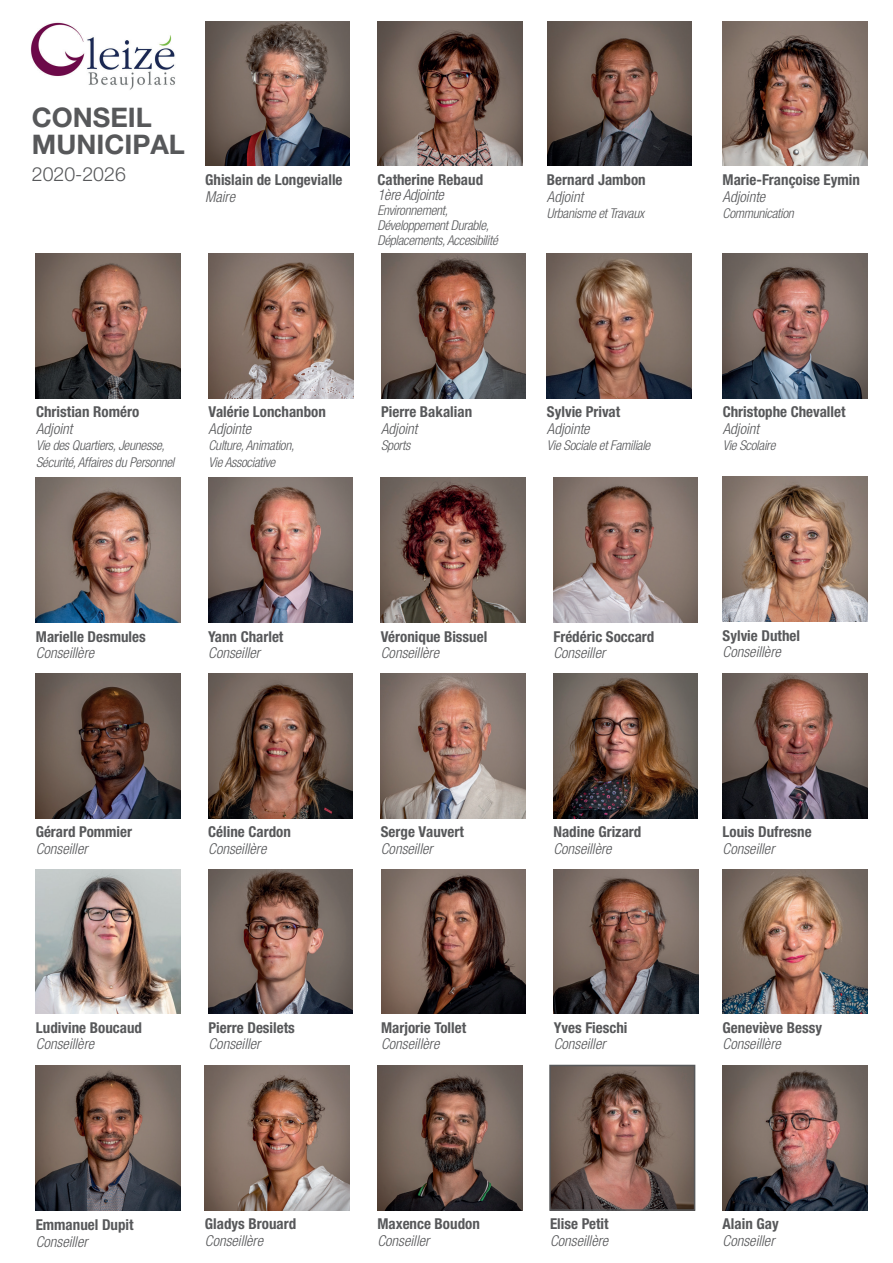
<style>
.page{position:relative;width:893px;height:1263px;background:#fff}
.page>*{position:absolute;margin:0;border:0;box-sizing:border-box;transform-origin:0 0}
.t1{font:700 27px/27px "Helvetica Neue LT Pro";color:#57585a}
.t2{font:300 19.5px "Helvetica Neue LT Pro";color:#57585a}
.t3{font:700 condensed 15px "Helvetica Neue LT Pro";color:#57585a}
.t4{font:italic 300 condensed 15px "Helvetica Neue LT Pro";color:#57585a}
.t5{font:italic 300 condensed 15px "Helvetica Neue LT Pro";letter-spacing:-.02em;color:#57585a}
.t6{font:italic 300 condensed 13.5px/16.5px "Helvetica Neue LT Pro";letter-spacing:-.02em;color:#57585a}
</style>
<div class="page">
<img style="left:723px;top:673px;width:144px;height:145px">
<img style="left:36px;top:673px;width:144px;height:145px">
<img style="left:208px;top:673px;width:145px;height:145px">
<img style="left:381px;top:673px;width:144px;height:145px">
<img style="left:553px;top:673px;width:145px;height:145px">
<img style="left:723px;top:477px;width:144px;height:144px">
<img style="left:36px;top:478px;width:145px;height:144px">
<img style="left:208px;top:478px;width:145px;height:144px">
<img style="left:381px;top:478px;width:144px;height:144px">
<img style="left:553px;top:478px;width:145px;height:144px">
<img style="left:547px;top:254px;width:144px;height:144px">
<img style="left:723px;top:254px;width:144px;height:144px">
<img style="left:36px;top:254px;width:145px;height:144px">
<img style="left:209px;top:254px;width:144px;height:144px">
<img style="left:381px;top:254px;width:145px;height:144px">
<img style="left:723px;top:21px;width:144px;height:145px">
<img style="left:377px;top:21px;width:145px;height:145px">
<img style="left:547px;top:21px;width:145px;height:145px">
<img style="left:205px;top:21px;width:145px;height:145px">
<img style="left:30px;top:22px;width:145px;height:68px">
<img style="left:36px;top:1065px;width:144px;height:145px">
<img style="left:205px;top:1065px;width:144px;height:145px">
<img style="left:377px;top:1065px;width:145px;height:145px">
<img style="left:552px;top:1068px;width:140px;height:140px">
<div style="left:549px;top:1065px;width:146px;height:146px;border:2px solid #57585a"></div>
<img style="left:723px;top:1065px;width:144px;height:145px">
<img style="left:209px;top:869px;width:144px;height:145px">
<img style="left:381px;top:869px;width:145px;height:145px">
<img style="left:554px;top:869px;width:144px;height:145px">
<img style="left:723px;top:869px;width:144px;height:145px">
<img style="left:36px;top:869px;width:145px;height:145px">
<h1 class="t1" style="left:32px;top:104px;width:154px">CONSEIL<br>MUNICIPAL</h1>
<h2 class="t2" style="left:32px;top:163px;width:95px">2020-2026</h2>
<p class="t3" style="left:205px;top:171px;width:139px">Ghislain de Longevialle</p>
<p class="t4" style="left:205px;top:188px;width:32px">Maire</p>
<p class="t3" style="left:377px;top:171px;width:107px">Catherine Rebaud</p>
<p class="t5" style="left:377px;top:186px;width:68px">1ère Adjointe</p>
<p class="t6" style="left:377px;top:203px;width:122px;line-height:15px">Environnement,<br>Développement Durable,<br>Déplacements, Accesibilité</p>
<p class="t3" style="left:547px;top:171px;width:100px">Bernard Jambon</p>
<p class="t4" style="left:547px;top:188px;width:38px">Adjoint</p>
<p class="t6" style="left:547px;top:205px;width:99px">Urbanisme et Travaux</p>
<p class="t3" style="left:723px;top:171px;width:139px">Marie-Françoise Eymin</p>
<p class="t4" style="left:723px;top:188px;width:44px">Adjointe</p>
<p class="t6" style="left:723px;top:205px;width:73px">Communication</p>
<p class="t3" style="left:36px;top:403px;width:105px">Christian Roméro</p>
<p class="t4" style="left:36px;top:420px;width:38px">Adjoint</p>
<p class="t6" style="left:36px;top:438px;width:140px">Vie des Quartiers, Jeunesse,<br>Sécurité, Affaires du Personnel</p>
<p class="t3" style="left:209px;top:403px;width:119px">Valérie Lonchanbon</p>
<p class="t4" style="left:209px;top:420px;width:44px">Adjointe</p>
<p class="t6" style="left:209px;top:438px;width:87px">Culture, Animation,<br>Vie Associative</p>
<p class="t3" style="left:381px;top:403px;width:93px">Pierre Bakalian</p>
<p class="t4" style="left:381px;top:420px;width:38px">Adjoint</p>
<p class="t6" style="left:381px;top:438px;width:31px">Sports</p>
<p class="t3" style="left:547px;top:403px;width:75px">Sylvie Privat</p>
<p class="t4" style="left:547px;top:420px;width:44px">Adjointe</p>
<p class="t6" style="left:547px;top:438px;width:105px">Vie Sociale et Familiale</p>
<p class="t3" style="left:723px;top:403px;width:124px">Christophe Chevallet</p>
<p class="t4" style="left:723px;top:420px;width:38px">Adjoint</p>
<p class="t6" style="left:723px;top:438px;width:54px">Vie Scolaire</p>
<p class="t3" style="left:36px;top:627px;width:111px">Marielle Desmules</p>
<p class="t4" style="left:36px;top:644px;width:60px">Conseillère</p>
<p class="t3" style="left:208px;top:627px;width:77px">Yann Charlet</p>
<p class="t4" style="left:208px;top:644px;width:53px">Conseiller</p>
<p class="t3" style="left:381px;top:627px;width:108px">Véronique Bissuel</p>
<p class="t4" style="left:381px;top:644px;width:60px">Conseillère</p>
<p class="t3" style="left:553px;top:627px;width:103px">Frédéric Soccard</p>
<p class="t4" style="left:553px;top:644px;width:53px">Conseiller</p>
<p class="t3" style="left:723px;top:626px;width:79px">Sylvie Duthel</p>
<p class="t4" style="left:723px;top:643px;width:60px">Conseillère</p>
<p class="t3" style="left:36px;top:823px;width:98px">Gérard Pommier</p>
<p class="t4" style="left:36px;top:840px;width:53px">Conseiller</p>
<p class="t3" style="left:208px;top:823px;width:84px">Céline Cardon</p>
<p class="t4" style="left:208px;top:840px;width:60px">Conseillère</p>
<p class="t3" style="left:381px;top:823px;width:85px">Serge Vauvert</p>
<p class="t4" style="left:381px;top:840px;width:53px">Conseiller</p>
<p class="t3" style="left:553px;top:823px;width:90px">Nadine Grizard</p>
<p class="t4" style="left:553px;top:840px;width:60px">Conseillère</p>
<p class="t3" style="left:723px;top:823px;width:91px">Louis Dufresne</p>
<p class="t4" style="left:723px;top:840px;width:53px">Conseiller</p>
<p class="t3" style="left:36px;top:1018px;width:108px">Ludivine Boucaud</p>
<p class="t4" style="left:36px;top:1035px;width:60px">Conseillère</p>
<p class="t3" style="left:209px;top:1018px;width:88px">Pierre Desilets</p>
<p class="t4" style="left:209px;top:1035px;width:53px">Conseiller</p>
<p class="t3" style="left:381px;top:1018px;width:87px">Marjorie Tollet</p>
<p class="t4" style="left:381px;top:1035px;width:60px">Conseillère</p>
<p class="t3" style="left:554px;top:1018px;width:75px">Yves Fieschi</p>
<p class="t4" style="left:554px;top:1035px;width:53px">Conseiller</p>
<p class="t3" style="left:723px;top:1018px;width:101px">Geneviève Bessy</p>
<p class="t4" style="left:723px;top:1035px;width:60px">Conseillère</p>
<p class="t3" style="left:36px;top:1216px;width:99px">Emmanuel Dupit</p>
<p class="t4" style="left:36px;top:1233px;width:53px">Conseiller</p>
<p class="t3" style="left:205px;top:1215px;width:93px">Gladys Brouard</p>
<p class="t4" style="left:205px;top:1232px;width:60px">Conseillère</p>
<p class="t3" style="left:377px;top:1215px;width:104px">Maxence Boudon</p>
<p class="t4" style="left:377px;top:1232px;width:53px">Conseiller</p>
<p class="t3" style="left:550px;top:1215px;width:60px">Elise Petit</p>
<p class="t4" style="left:550px;top:1232px;width:60px">Conseillère</p>
<p class="t3" style="left:723px;top:1215px;width:58px">Alain Gay</p>
<p class="t4" style="left:723px;top:1232px;width:53px">Conseiller</p>
</div>
